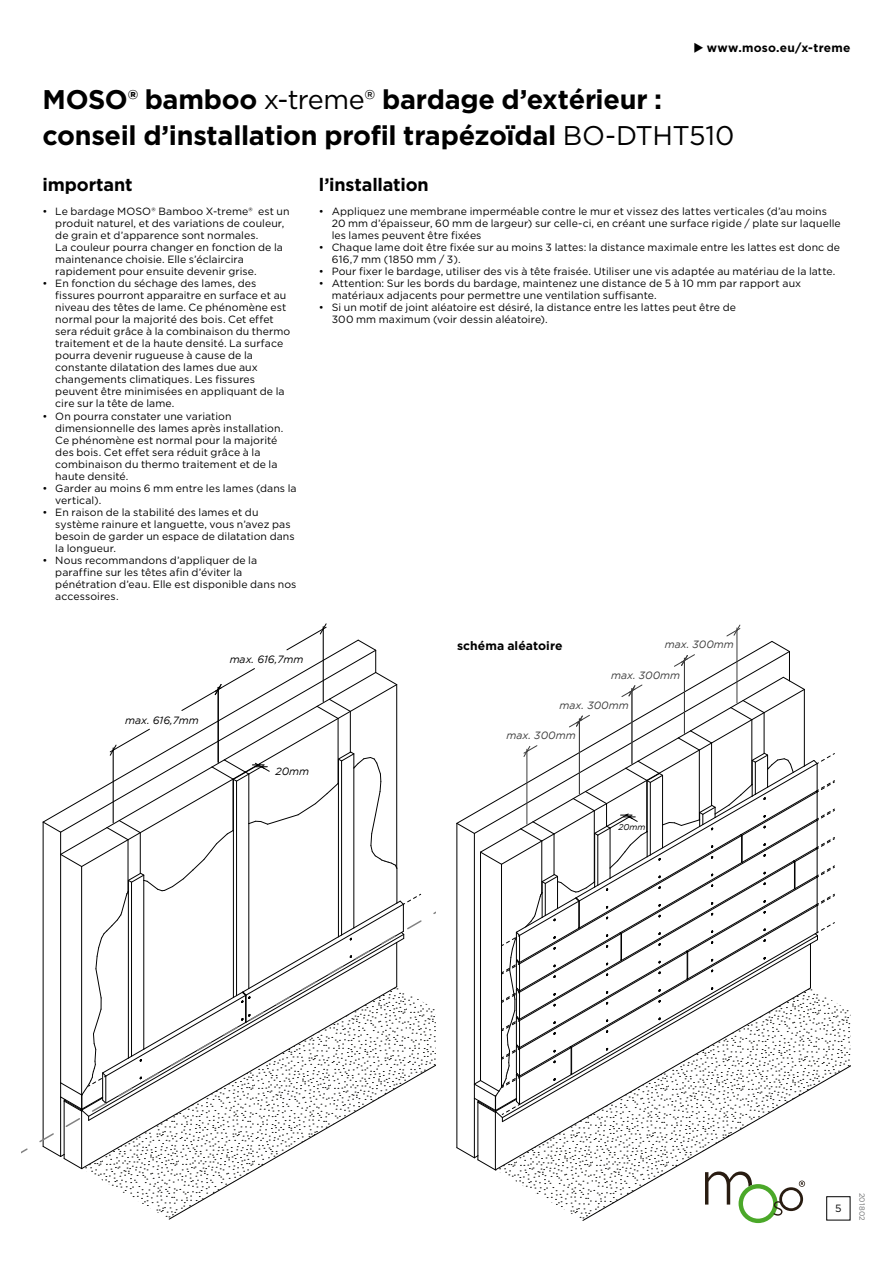
<style>
.page{position:relative;width:893px;height:1263px;background:#fff}
.page>*{position:absolute;margin:0;border:0;box-sizing:border-box;transform-origin:0 0}
.t1{font:700 27px/36px "Gotham";letter-spacing:-.01em;color:#000}
.t2{font:700 18px "Gotham";letter-spacing:-.01em;color:#000}
.t3{font:700 12.15px "Gotham";letter-spacing:.005em;color:#000}
.t4{font:700 12px "Gotham";letter-spacing:.02em;color:#000}
.t5{font:10.5px/12px "Gotham";letter-spacing:.01em;color:#000}
.t6{font:italic 10.5px "Gotham";color:#3d3d3d}
.t7{font:italic 10.5px "Gotham";color:#000}
.t8{font:italic 8.4px "Gotham";color:#000}
.t9{font:7.5px "Gotham";letter-spacing:.025em;color:#707172}
.s1{font-weight:400}
</style>
<div class="page">
<svg style="left:495px;top:1003px;width:355px;height:215px"></svg>
<svg style="left:582px;top:1038px;width:268px;height:183px"></svg>
<svg style="left:496px;top:1121px;width:315px;height:49px"></svg>
<hr style="left:495px;top:1112px;width:1px;height:58px;background:#000">
<svg style="left:772px;top:641px;width:18px;height:10px"></svg>
<hr style="left:457px;top:823px;width:1px;height:325px;background:#000">
<hr style="left:789px;top:651px;width:1px;height:30px;background:#000">
<svg style="left:683px;top:641px;width:89px;height:36px"></svg>
<svg style="left:456px;top:1147px;width:40px;height:23px"></svg>
<hr style="left:478px;top:1102px;width:1px;height:54px;background:#000">
<hr style="left:474px;top:1098px;width:1px;height:60px;background:#000">
<hr style="left:684px;top:658px;width:1px;height:75px;background:#3d3d3d">
<hr style="left:737px;top:628px;width:1px;height:75px;background:#3d3d3d">
<svg style="left:674px;top:654px;width:21px;height:13px"></svg>
<svg style="left:726px;top:625px;width:14px;height:11px"></svg>
<svg style="left:456px;top:677px;width:379px;height:444px"></svg>
<svg style="left:94px;top:1174px;width:155px;height:45px"></svg>
<svg style="left:21px;top:824px;width:415px;height:350px"></svg>
<svg style="left:43px;top:623px;width:378px;height:497px"></svg>
<div style="left:826px;top:1196px;width:24px;height:24px;border:1px solid #000"></div>
<svg style="left:705px;top:1171px;width:100px;height:52px"></svg>
<p class="t4" style="left:693px;top:40px;width:159px">◆ www.moso.eu/x-treme</p>
<h1 class="t1" style="left:43px;top:81px;width:693px">MOSO® bamboo <span class="s1">x-treme®</span> bardage d’extérieur : conseil d’installation profil trapézoïdal <span class="s1">BO-DTHT510</span></h1>
<h2 class="t2" style="left:43px;top:173px;width:92px">important</h2>
<p class="t5" style="left:55px;top:205px;width:236px;text-indent:-13px">• Le bardage MOSO® Bamboo X-treme® est un produit naturel, et des variations de couleur, de grain et d’apparence sont normales.<br>La couleur pourra changer en fonction de la maintenance choisie. Elle s’éclaircira rapidement pour ensuite devenir grise.</p>
<p class="t5" style="left:55px;top:277px;width:237px;text-indent:-13px">• En fonction du séchage des lames, des fissures pourront apparaitre en surface et au niveau des têtes de lame. Ce phénomène est normal pour la majorité des bois. Cet effet sera réduit grâce à la combinaison du thermo traitement et de la haute densité. La surface pourra devenir rugueuse à cause de la constante dilatation des lames due aux changements climatiques. Les fissures peuvent être minimisées en appliquant de la cire sur la tête de lame.</p>
<p class="t5" style="left:55px;top:410px;width:230px;text-indent:-13px">• On pourra constater une variation dimensionnelle des lames après installation.<br>Ce phénomène est normal pour la majorité des bois. Cet effet sera réduit grâce à la combinaison du thermo traitement et de la haute densité.</p>
<p class="t5" style="left:55px;top:482px;width:243px;text-indent:-13px">• Garder au moins 6 mm entre les lames (dans la vertical).</p>
<p class="t5" style="left:55px;top:506px;width:241px;text-indent:-13px">• En raison de la stabilité des lames et du système rainure et languette, vous n’avez pas besoin de garder un espace de dilatation dans la longueur.</p>
<p class="t5" style="left:55px;top:554px;width:243px;text-indent:-13px">• Nous recommandons d’appliquer de la paraffine sur les têtes afin d’éviter la pénétration d’eau. Elle est disponible dans nos accessoires.</p>
<h2 class="t2" style="left:319px;top:173px;width:111px">l’installation</h2>
<p class="t5" style="left:332px;top:205px;width:511px;text-indent:-13px">• Appliquez une membrane imperméable contre le mur et vissez des lattes verticales (d’au moins<br>20 mm d’épaisseur, 60 mm de largeur) sur celle-ci, en créant une surface rigide / plate sur laquelle les lames peuvent être fixées</p>
<p class="t5" style="left:332px;top:241px;width:510px;text-indent:-13px">• Chaque lame doit être fixée sur au moins 3 lattes: la distance maximale entre les lattes est donc de<br>616,7 mm (1850 mm / 3).</p>
<p class="t5" style="left:319px;top:265px;width:518px">• Pour fixer le bardage, utiliser des vis à tête fraisée. Utiliser une vis adaptée au matériau de la latte.</p>
<p class="t5" style="left:332px;top:277px;width:471px;text-indent:-13px">• Attention: Sur les bords du bardage, maintenez une distance de 5 à 10 mm par rapport aux matériaux adjacents pour permettre une ventilation suffisante.</p>
<p class="t5" style="left:332px;top:301px;width:406px;text-indent:-13px">• Si un motif de joint aléatoire est désiré, la distance entre les lattes peut être de<br>300 mm maximum (voir dessin aléatoire).</p>
<p class="t7" style="left:125px;top:714px;width:75px">max. 616,7mm</p>
<p class="t7" style="left:230px;top:653px;width:75px">max. 616,7mm</p>
<p class="t7" style="left:276px;top:766px;width:35px">20mm</p>
<p class="t3" style="left:457px;top:637px;width:107px">schéma aléatoire</p>
<p class="t6" style="left:665px;top:639px;width:71px">max. 300mm</p>
<p class="t6" style="left:611px;top:669px;width:71px">max. 300mm</p>
<p class="t6" style="left:560px;top:699px;width:71px">max. 300mm</p>
<p class="t6" style="left:506px;top:730px;width:71px">max. 300mm</p>
<p class="t8" style="left:618px;top:823px;width:28px">20mm</p>
<p class="t5" style="left:835px;top:1202px;width:8px">5</p>
<p class="t9" style="left:867px;top:1192px;width:30px;rotate:90deg">201802</p>
</div>
